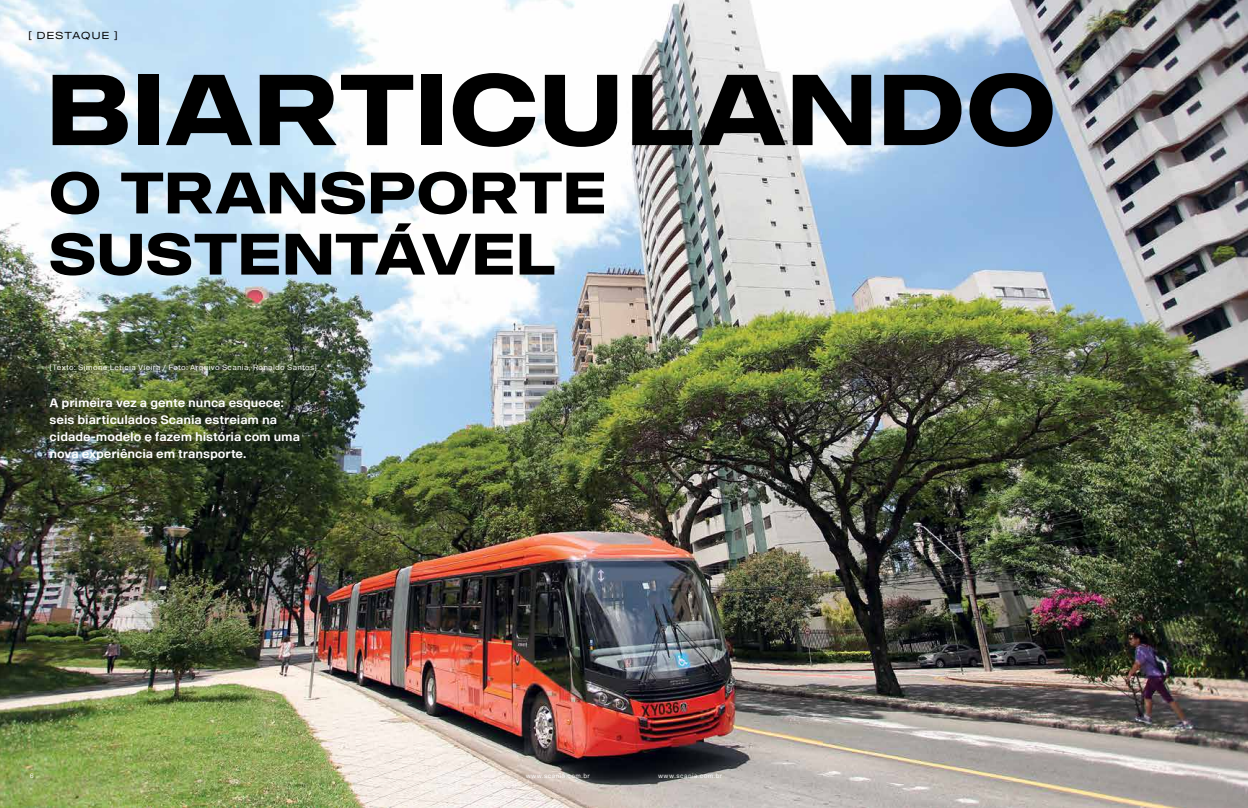
<style>
.page{position:relative;width:1248px;height:808px;background:#fff}
.page>*{position:absolute;margin:0;border:0;box-sizing:border-box;transform-origin:0 0}
.t1{font:700 99px "Scania Sans Headline V2";letter-spacing:.05em;color:#000}
.t2{font:700 57.4px/61.2px "Scania Sans Headline V2";letter-spacing:.045em;color:#000}
.t3{font:700 12px/17px "Scania Sans V2";letter-spacing:-.005em;color:#fff}
.t4{font:10px "Scania Sans Headline V2";color:#000}
.t5{font:7.5px "Scania Sans V2";letter-spacing:.035em;color:#fff}
.t6{font:6.2px "Scania Sans V2";letter-spacing:.075em;color:#fff;scale:.95 1}
</style>
<div class="page">
<img style="left:0;top:0;width:1247px;height:808px">
<div style="left:47px;top:395px;width:259px;height:72px;background:#000;opacity:.29"></div>
<div style="left:47px;top:361px;width:277px;height:17px;background:#000;opacity:.29"></div>
<p class="t4" style="left:28px;top:30px;width:73px">[ DESTAQUE</p>
<p class="t4" style="left:114px;top:30px;width:5px">]</p>
<h1 class="t1" style="left:50px;top:51px;width:1006px">BIARTICULANDO</h1>
<h2 class="t2" style="left:50px;top:162px;width:557px">O TRANSPORTE<br>SUSTENTÁVEL</h2>
<p class="t5" style="left:50px;top:363px;width:269px">[Texto: Simone Leticia Vieira / Foto: Arquivo Scania, Ronaldo Santos]</p>
<p class="t3" style="left:50px;top:394px;width:252px">A primeira vez a gente nunca esquece: seis biarticulados Scania estreiam na cidade-modelo e fazem história com uma nova experiência em transporte.</p>
<p class="t6" style="left:30px;top:772px;width:6px">6</p>
<p class="t6" style="left:525px;top:772px;width:69px">www.scania.com.br</p>
<p class="t6" style="left:658px;top:772px;width:69px">www.scania.com.br</p>
<p class="t6" style="left:1216px;top:772px;width:6px">7</p>
</div>
